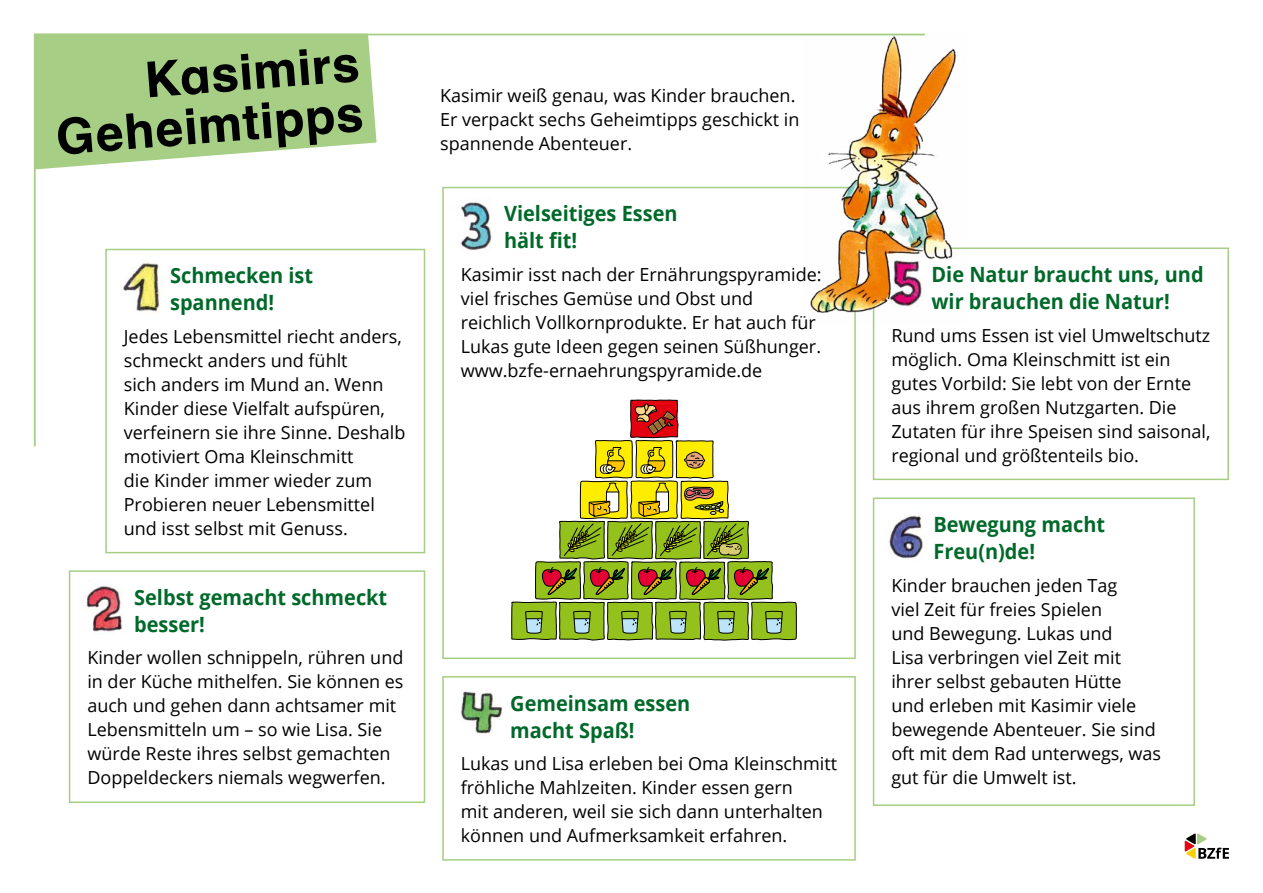
<style>
.page{position:relative;width:1263px;height:893px;background:#fff}
.page>*{position:absolute;margin:0;border:0;box-sizing:border-box;transform-origin:0 0}
.id244{font:700 49.35px/49.5px "Schulbuch Nord OT";color:#000;text-align:right}
.id2796{font:700 21px/27px "Open Sans";color:#00692a;scale:.95 1}
.id7534{font:18px/24px "Open Sans";color:#000}
</style>
<div class="page">
<svg style="left:33px;top:33px;width:840px;height:415px"></svg>
<svg style="left:1185px;top:833px;width:44px;height:26px"></svg>
<svg style="left:34px;top:34px;width:343px;height:135px;background:#afd391"></svg>
<img style="left:120px;top:255px;width:45px;height:62px">
<img style="left:85px;top:586px;width:38px;height:46px">
<img style="left:456px;top:198px;width:37px;height:54px">
<img style="left:461px;top:691px;width:42px;height:45px">
<img style="left:889px;top:515px;width:34px;height:44px">
<svg style="left:511px;top:399px;width:286px;height:242px"></svg>
<div style="left:105px;top:249px;width:320px;height:304px;border:2px solid #a6ce84"></div>
<div style="left:69px;top:570px;width:356px;height:233px;border:2px solid #a6ce84"></div>
<div style="left:442px;top:187px;width:414px;height:472px;border:2px solid #a6ce84"></div>
<div style="left:442px;top:676px;width:414px;height:185px;border:2px solid #a6ce84"></div>
<div style="left:873px;top:247px;width:356px;height:233px;border:2px solid #a6ce84"></div>
<div style="left:873px;top:497px;width:322px;height:309px;border:2px solid #a6ce84"></div>
<img style="left:802px;top:33px;width:165px;height:292px">
<h1 class="id244" style="left:50px;top:66px;width:310px;rotate:-5deg">Kasimirs<br>Geheimtipps</h1>
<h2 class="id2796" style="left:170px;top:262px;width:152px">Schmecken ist spannend!</h2>
<p class="id7534" style="left:124px;top:324px;width:283px">Jedes Lebensmittel riecht anders, schmeckt anders und fühlt<br>sich anders im Mund an. Wenn<br>Kinder diese Vielfalt aufspüren, verfeinern sie ihre Sinne. Deshalb motiviert Oma Kleinschmitt<br>die Kinder immer wieder zum<br>Probieren neuer Lebensmittel und isst selbst mit Genuss.</p>
<h2 class="id2796" style="left:134px;top:583px;width:268px">Selbst gemacht schmeckt besser!</h2>
<p class="id7534" style="left:87px;top:645px;width:318px">Kinder wollen schnippeln, rühren und in der Küche mithelfen. Sie können es auch und gehen dann achtsamer mit Lebensmitteln um – so wie Lisa. Sie würde Reste ihres selbst gemachten Doppeldeckers niemals wegwerfen.</p>
<p class="id7534" style="left:440px;top:83px;width:361px">Kasimir weiß genau, was Kinder brauchen.<br>Er verpackt sechs Geheimtipps geschickt in spannende Abenteuer.</p>
<h2 class="id2796" style="left:504px;top:200px;width:184px">Vielseitiges Essen hält fit!</h2>
<p class="id7534" style="left:461px;top:262px;width:362px">Kasimir isst nach der Ernährungspyramide: viel frisches Gemüse und Obst und reichlich Vollkornprodukte. Er hat auch für Lukas gute Ideen gegen seinen Süßhunger. www.bzfe-ernaehrungspyramide.de</p>
<h2 class="id2796" style="left:510px;top:689px;width:191px">Gemeinsam essen macht Spaß!</h2>
<p class="id7534" style="left:461px;top:751px;width:378px">Lukas und Lisa erleben bei Oma Kleinschmitt fröhliche Mahlzeiten. Kinder essen gern<br>mit anderen, weil sie sich dann unterhalten können und Aufmerksamkeit erfahren.</p>
<h2 class="id2796" style="left:931px;top:260px;width:288px">Die Natur braucht uns, und wir brauchen die Natur!</h2>
<p class="id7534" style="left:891px;top:323px;width:321px">Rund ums Essen ist viel Umweltschutz möglich. Oma Kleinschmitt ist ein gutes Vorbild: Sie lebt von der Ernte aus ihrem großen Nutzgarten. Die Zutaten für ihre Speisen sind saisonal, regional und größtenteils bio.</p>
<h2 class="id2796" style="left:933px;top:510px;width:182px">Bewegung macht<br>Freu(n)de!</h2>
<p class="id7534" style="left:891px;top:573px;width:271px">Kinder brauchen jeden Tag<br>viel Zeit für freies Spielen<br>und Bewegung. Lukas und<br>Lisa verbringen viel Zeit mit ihrer selbst gebauten Hütte<br>und erleben mit Kasimir viele bewegende Abenteuer. Sie sind oft mit dem Rad unterwegs, was gut für die Umwelt ist.</p>
</div>
